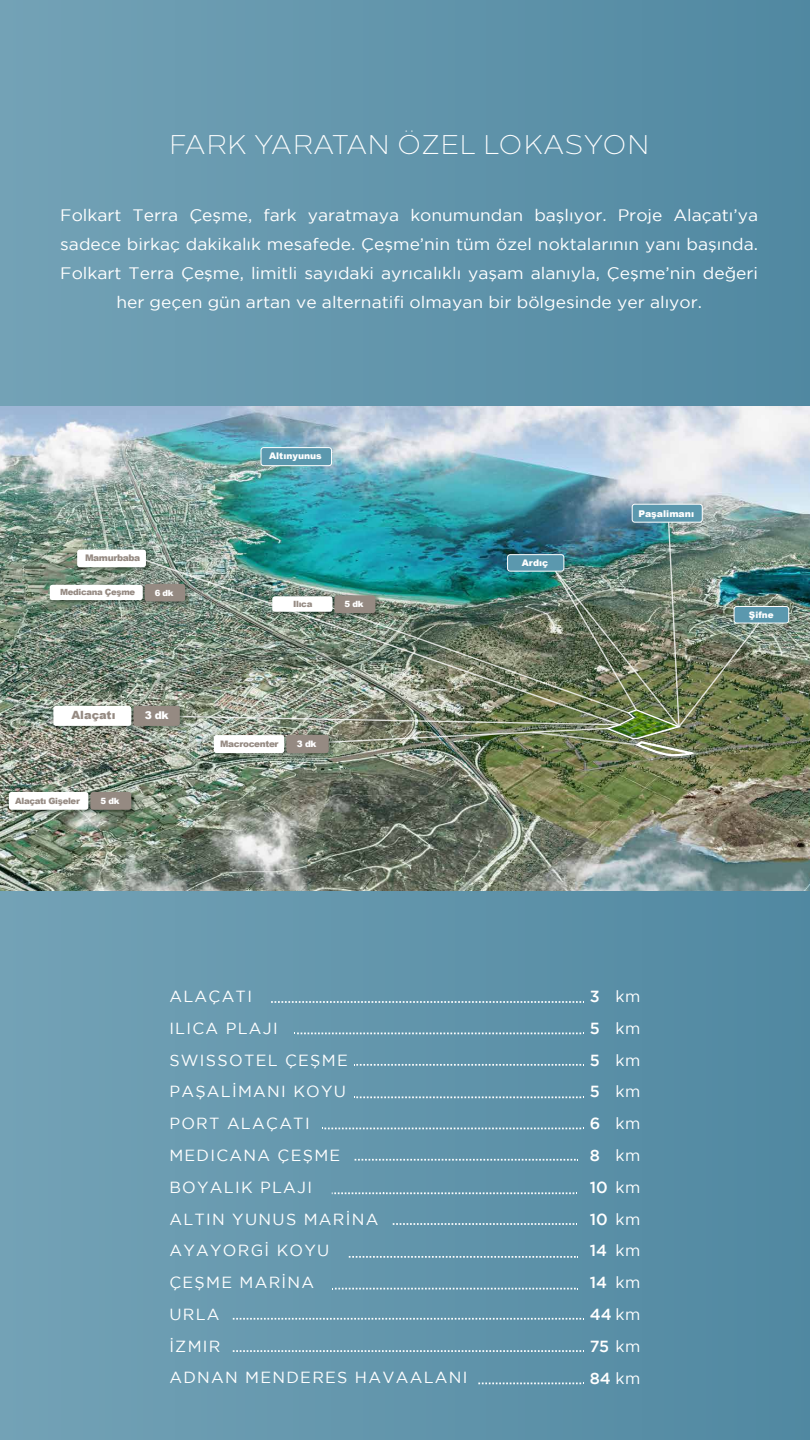
<style>
.page{position:relative;width:810px;height:1440px;background:#fff}
.page>*{position:absolute;margin:0;border:0;box-sizing:border-box;transform-origin:0 0}
.t1{font:300 27px "Loew";color:#fff}
.t2{font:16.58px/29px "Gotham";color:#fff;text-align:center;scale:1.05 1}
.t3{font:16.05px/31.8px "Gotham";letter-spacing:.08em;color:#fff}
.t4{font:500 16.05px/31.8px "Gotham";color:#fff}
.t5{font:900 11.32px "Arial";color:#958a82}
.t6{font:900 10.73px "Arial";color:#fff}
.t7{font:900 9.3px "Arial";color:#fff}
.t8{font:900 9.15px "Arial";color:#fff}
.t9{font:900 9.07px "Arial";color:#fff}
.t10{font:900 9.07px "Arial";letter-spacing:-.04em;color:#958a82}
.t11{font:900 8.93px "Arial";letter-spacing:-.04em;color:#958a82}
.t12{font:900 8.93px "Arial";color:#fff}
.t13{font:900 8.85px "Arial";color:#fff}
.t14{font:900 8.62px "Arial";letter-spacing:-.04em;color:#958a82}
.t15{font:900 8.62px "Arial";color:#fff}
.t16{font:900 8.48px "Arial";letter-spacing:-.04em;color:#958a82}
.t17{font:900 8.48px "Arial";color:#fff}
.s1{font-weight:400}
</style>
<div class="page">
<div style="left:0;top:0;width:810px;height:1440px;background:linear-gradient(to right,#73a2b6,#5189a1)"></div>
<svg style="left:271px;top:1001px;width:313px;height:2px"></svg>
<svg style="left:233px;top:1318px;width:351px;height:2px"></svg>
<svg style="left:233px;top:1350px;width:351px;height:2px"></svg>
<svg style="left:294px;top:1033px;width:290px;height:1px"></svg>
<svg style="left:478px;top:1383px;width:106px;height:1px"></svg>
<svg style="left:354px;top:1064px;width:230px;height:2px"></svg>
<svg style="left:354px;top:1096px;width:230px;height:2px"></svg>
<svg style="left:322px;top:1128px;width:262px;height:1px"></svg>
<svg style="left:355px;top:1159px;width:223px;height:2px"></svg>
<svg style="left:332px;top:1192px;width:245px;height:2px"></svg>
<svg style="left:393px;top:1223px;width:184px;height:2px"></svg>
<svg style="left:349px;top:1256px;width:229px;height:2px"></svg>
<svg style="left:332px;top:1288px;width:246px;height:2px"></svg>
<img style="left:0;top:407px;width:810px;height:484px">
<img style="left:52px;top:704px;width:80px;height:28px">
<div style="left:53px;top:706px;width:78px;height:20px;background:#fff;border-radius:3px"></div>
<img style="left:212px;top:733px;width:73px;height:26px">
<div style="left:214px;top:735px;width:70px;height:18px;background:#fff;border-radius:3px"></div>
<img style="left:76px;top:548px;width:76px;height:25px">
<div style="left:77px;top:550px;width:69px;height:17px;background:#fff;border-radius:3px"></div>
<div style="left:261px;top:448px;width:71px;height:18px;background:#5b98ae;border-radius:3px"></div>
<div style="left:261px;top:447px;width:71px;height:19px;border:1px solid #fff;border-radius:3px"></div>
<div style="left:734px;top:606px;width:55px;height:17px;background:#5b98ae;border-radius:3px"></div>
<div style="left:734px;top:606px;width:55px;height:17px;border:1px solid #fff;border-radius:3px"></div>
<img style="left:8px;top:790px;width:81px;height:26px">
<div style="left:9px;top:792px;width:79px;height:18px;background:#fff;border-radius:3px"></div>
<img style="left:137px;top:560px;width:153px;height:165px">
<div style="left:632px;top:504px;width:70px;height:18px;background:#5b98ae;border-radius:3px"></div>
<div style="left:632px;top:504px;width:71px;height:19px;border:1px solid #fff;border-radius:3px"></div>
<img style="left:89px;top:790px;width:48px;height:26px">
<div style="left:90px;top:792px;width:41px;height:18px;background:#958a82;border-radius:3px"></div>
<img style="left:132px;top:704px;width:54px;height:28px">
<div style="left:134px;top:706px;width:46px;height:20px;background:#958a82;border-radius:3px"></div>
<img style="left:285px;top:733px;width:50px;height:26px">
<div style="left:286px;top:735px;width:43px;height:18px;background:#958a82;border-radius:3px"></div>
<img style="left:48px;top:583px;width:95px;height:23px">
<div style="left:50px;top:585px;width:93px;height:15px;background:#fff;border-radius:3px"></div>
<img style="left:143px;top:583px;width:48px;height:24px">
<div style="left:145px;top:584px;width:40px;height:17px;background:#958a82;border-radius:3px"></div>
<img style="left:290px;top:521px;width:470px;height:236px">
<h1 class="t1" style="left:169px;top:124px;width:482px">FARK YARATAN ÖZEL LOKASYON</h1>
<p class="t2" style="left:60px;top:201px;width:666px">Folkart Terra Çeşme, fark yaratmaya konumundan başlıyor. Proje Alaçatı’ya sadece birkaç dakikalık mesafede. Çeşme’nin tüm özel noktalarının yanı başında.<br>Folkart Terra Çeşme, limitli sayıdaki ayrıcalıklı yaşam alanıyla, Çeşme’nin değeri her geçen gün artan ve alternatifi olmayan bir bölgesinde yer alıyor.</p>
<p class="t10" style="left:85px;top:552px;width:57px">Mamurbaba</p>
<p class="t16" style="left:60px;top:586px;width:76px">Medicana Çeşme</p>
<p class="t17" style="left:155px;top:586px;width:20px">6 dk</p>
<p class="t5" style="left:72px;top:707px;width:45px">Alaçatı</p>
<p class="t6" style="left:145px;top:708px;width:25px">3 dk</p>
<p class="t14" style="left:15px;top:795px;width:66px">Alaçatı Gişeler</p>
<p class="t15" style="left:101px;top:795px;width:21px">5 dk</p>
<p class="t9" style="left:269px;top:449px;width:54px">Altınyunus</p>
<p class="t14" style="left:293px;top:598px;width:21px">Ilıca</p>
<p class="t15" style="left:345px;top:598px;width:21px">5 dk</p>
<p class="t11" style="left:220px;top:737px;width:60px">Macrocenter</p>
<p class="t12" style="left:297px;top:737px;width:21px">3 dk</p>
<p class="t8" style="left:522px;top:556px;width:28px">Ardıç</p>
<p class="t7" style="left:638px;top:507px;width:57px">Paşalimanı</p>
<p class="t13" style="left:749px;top:609px;width:26px">Şifne</p>
<p class="t3" style="left:616px;top:980px;width:26px;text-align:justify">km km km km km km km km km km</p>
<p class="t3" style="left:169px;top:980px;width:300px">ALAÇATI<br>ILICA PLAJI<br>SWISSOTEL ÇEŞME<br>PAŞALİMANI KOYU<br>PORT ALAÇATI<br>MEDICANA ÇEŞME<br>BOYALIK PLAJI<br>ALTIN YUNUS MARİNA<br>AYAYORGİ KOYU<br>ÇEŞME MARİNA<br>URLA<br>İZMIR<br>ADNAN MENDERES HAVAALANI</p>
<p class="t4" style="left:590px;top:980px;width:52px">3<br>5<br>5<br>5<br>6<br>8<br>10<br>10<br>14<br>14<br>44 <span class="s1">km<br></span>75 <span class="s1">km<br></span>84 <span class="s1">km</span></p>
</div>
